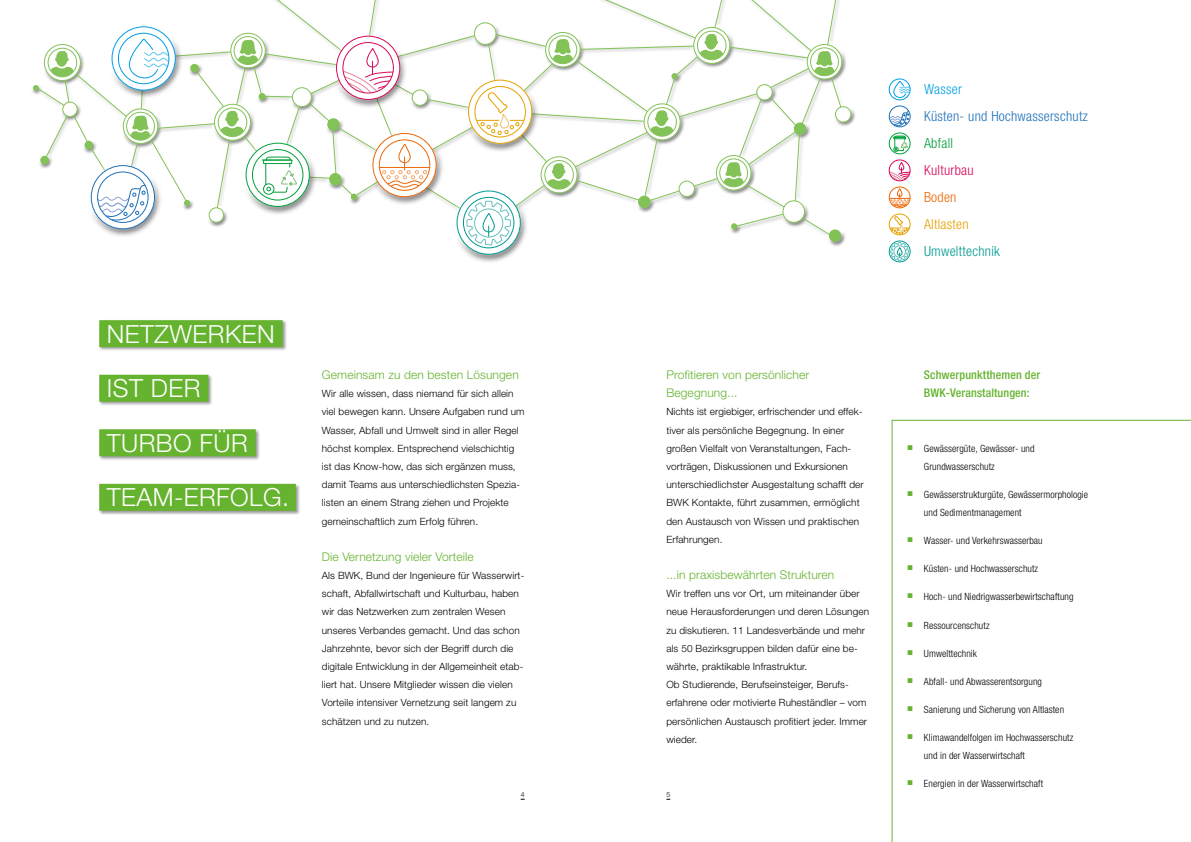
<style>
.page{position:relative;width:1191px;height:842px;background:#fff}
.page>*{position:absolute;margin:0;border:0;box-sizing:border-box;transform-origin:0 0}
.t1{font:300 25px/54.6px "Helvetica Neue LT Std";letter-spacing:.02em;color:#fff}
.t2{font:300 condensed 14px "Helvetica Neue LT Std";letter-spacing:.02em;color:#1d71b8}
.t3{font:300 condensed 14px "Helvetica Neue LT Std";letter-spacing:.02em;color:#009a93}
.t4{font:300 condensed 14px "Helvetica Neue LT Std";letter-spacing:.02em;color:#d6075c}
.t5{font:300 condensed 14px "Helvetica Neue LT Std";letter-spacing:.02em;color:#e5a100}
.t6{font:300 condensed 14px "Helvetica Neue LT Std";letter-spacing:.02em;color:#009fe3}
.t7{font:300 condensed 14px "Helvetica Neue LT Std";letter-spacing:.02em;color:#00a13a}
.t8{font:300 condensed 14px "Helvetica Neue LT Std";letter-spacing:.02em;color:#ec6608}
.t9{font:300 12px/18.2px "Helvetica Neue LT Std";letter-spacing:.01em;color:#65b32e}
.t10{font:500 condensed 12px/18.2px "Helvetica Neue LT Std";letter-spacing:.01em;color:#65b32e}
.t11{font:300 10px/18.2px "Helvetica Neue LT Std";letter-spacing:.01em;color:#000}
.t12{font:300 condensed 10px/18.2px "Helvetica Neue LT Std";letter-spacing:.01em;color:#000}
.t13{font:300 7px "Helvetica Neue LT Std";color:#000}
.s1{color:#65b32e}
</style>
<div class="page">
<div style="left:99px;top:319px;width:202px;height:196px;background:#000;opacity:.4"></div>
<div style="left:99px;top:320px;width:184px;height:27px;background:#65b32e"></div>
<div style="left:99px;top:375px;width:109px;height:27px;background:#65b32e"></div>
<div style="left:99px;top:429px;width:157px;height:27px;background:#65b32e"></div>
<div style="left:99px;top:484px;width:197px;height:27px;background:#65b32e"></div>
<svg style="left:893px;top:81px;width:17px;height:17px"></svg>
<div style="left:889px;top:79px;width:21px;height:21px;border:1px solid #009fe3;border-radius:50%"></div>
<svg style="left:889px;top:111px;width:21px;height:16px"></svg>
<div style="left:889px;top:106px;width:21px;height:21px;border:1px solid #1d71b8;border-radius:50%"></div>
<div style="left:889px;top:133px;width:21px;height:21px;border:1px solid #00a13a;border-radius:50%"></div>
<svg style="left:892px;top:136px;width:16px;height:16px"></svg>
<svg style="left:889px;top:162px;width:21px;height:19px"></svg>
<div style="left:889px;top:160px;width:21px;height:21px;border:1px solid #d6075c;border-radius:50%"></div>
<svg style="left:889px;top:189px;width:21px;height:18px"></svg>
<div style="left:889px;top:187px;width:21px;height:21px;border:1px solid #ec6608;border-radius:50%"></div>
<svg style="left:889px;top:215px;width:21px;height:19px"></svg>
<div style="left:889px;top:214px;width:21px;height:21px;border:1px solid #e5a100;border-radius:50%"></div>
<div style="left:889px;top:241px;width:21px;height:21px;border:1px solid #009a93;border-radius:50%"></div>
<svg style="left:890px;top:242px;width:19px;height:21px"></svg>
<div style="left:893px;top:245px;width:12px;height:13px;border:1px solid #66c1be;border-radius:50%"></div>
<svg style="left:891px;top:420px;width:300px;height:422px"></svg>
<div style="left:835px;top:106px;width:16px;height:16px;border:1px solid #65b32e;border-radius:50%"></div>
<svg style="left:33px;top:0;width:811px;height:262px"></svg>
<div style="left:97px;top:172px;width:51px;height:51px;border:1px solid #1d71b8;border-radius:50%"></div>
<svg style="left:902px;top:452px;width:23px;height:1px"></svg>
<svg style="left:902px;top:498px;width:23px;height:1px"></svg>
<svg style="left:902px;top:544px;width:23px;height:1px"></svg>
<svg style="left:902px;top:572px;width:23px;height:1px"></svg>
<svg style="left:902px;top:600px;width:23px;height:1px"></svg>
<svg style="left:902px;top:628px;width:23px;height:1px"></svg>
<svg style="left:902px;top:657px;width:23px;height:1px"></svg>
<svg style="left:902px;top:685px;width:23px;height:1px"></svg>
<svg style="left:902px;top:713px;width:23px;height:1px"></svg>
<svg style="left:902px;top:741px;width:23px;height:1px"></svg>
<svg style="left:902px;top:787px;width:23px;height:1px"></svg>
<h1 class="t1" style="left:107px;top:306px;width:36px">NETZWERKE</h1>
<h1 class="t1" style="left:257px;top:306px;width:19px">N</h1>
<h1 class="t1" style="left:107px;top:360px;width:78px">IST DER<br>TURBO</h1>
<h1 class="t1" style="left:107px;top:415px;width:184px;text-indent:93px">FÜR<br>TEAM-ERFOLG.</h1>
<p class="t9" style="left:322px;top:365px;width:198px">Gemeinsam zu den besten Lösungen</p>
<p class="t11" style="left:322px;top:384px;width:204px">Wir alle wissen, dass niemand für sich allein viel bewegen kann. Unsere Aufgaben rund um Wasser, Abfall und Umwelt sind in aller Regel höchst komplex. Entsprechend vielschichtig ist das Know-how, das sich ergänzen muss, damit Teams aus unterschiedlichsten Spezia&shy;listen an einem Strang ziehen und Projekte gemeinschaftlich zum Erfolg führen.</p>
<p class="t9" style="left:322px;top:547px;width:153px">Die Vernetzung vieler Vorteile</p>
<p class="t11" style="left:322px;top:566px;width:25px">Als BWK</p>
<p class="t11" style="left:322px;top:566px;width:204px;text-indent:39px">, Bund der Ingenieure für Wasserwirt&shy;schaft, Abfallwirtschaft und Kulturbau, haben wir das Netzwerken zum zentralen Wesen unseres Verbandes gemacht. Und das schon Jahrzehnte, bevor sich der Begriff durch die digitale Entwicklung in der Allgemeinheit etab&shy;liert hat. Unsere Mitglieder wissen die vielen Vorteile intensiver Vernetzung seit langem zu schätzen und zu nutzen.</p>
<p class="t9" style="left:666px;top:365px;width:144px">Profitieren von persönlicher<br>Begegnung...</p>
<p class="t11" style="left:666px;top:402px;width:199px">Nichts ist ergiebiger, erfrischender und effek&shy;tiver als persönliche Begegnung. In einer großen Vielfalt von Veranstaltungen, Fach&shy;vorträgen, Diskussionen und Exkursionen unterschiedlichster Ausgestaltung schafft der BWK</p>
<p class="t11" style="left:666px;top:493px;width:195px;text-align:justify;text-indent:25px">Kontakte, führt zusammen, ermöglicht den Austausch von Wissen und praktischen Erfahrungen.</p>
<p class="t9" style="left:666px;top:565px;width:169px">...in praxisbewährten Strukturen</p>
<p class="t11" style="left:666px;top:584px;width:204px">Wir treffen uns vor Ort, um miteinander über neue Herausforderungen und deren Lösungen zu diskutieren. 11 Landesverbände und mehr als 50 Bezirksgruppen bilden dafür eine be&shy;währte, praktikable Infrastruktur.<br>Ob Studierende, Berufseinsteiger, Berufs&shy;erfahrene oder motivierte Ruheständler – vom persönlichen Austausch profitiert jeder. Immer wieder.</p>
<p class="t13" style="left:521px;top:790px;width:5px">4</p>
<p class="t13" style="left:666px;top:790px;width:5px">5</p>
<h2 class="t6" style="left:924px;top:81px;width:39px">Wasser</h2>
<h2 class="t2" style="left:924px;top:108px;width:165px">Küsten- und Hochwasserschutz</h2>
<h2 class="t7" style="left:924px;top:135px;width:31px">Abfall</h2>
<h2 class="t4" style="left:924px;top:162px;width:51px">Kulturbau</h2>
<h2 class="t8" style="left:924px;top:189px;width:34px">Boden</h2>
<h2 class="t5" style="left:924px;top:216px;width:46px">Altlasten</h2>
<h2 class="t3" style="left:924px;top:243px;width:77px">Umwelttechnik</h2>
<p class="t10" style="left:924px;top:365px;width:118px">Schwerpunktthemen der<br>BWK-Veranstaltungen:</p>
<p class="t12" style="left:924px;top:439px;width:112px;text-indent:-17px"><span class="s1">○</span> Gewässergüte, Gewässer- und<br>Grundwasserschutz</p>
<p class="t12" style="left:924px;top:485px;width:166px;text-indent:-17px"><span class="s1">○</span> Gewässerstrukturgüte, Gewässermorphologie und Sedimentmanagement</p>
<p class="t12" style="left:907px;top:532px;width:137px"><span class="s1">○</span> Wasser- und Verkehrswasserbau</p>
<p class="t12" style="left:907px;top:560px;width:133px"><span class="s1">○</span> Küsten- und Hochwasserschutz</p>
<p class="t12" style="left:907px;top:588px;width:168px"><span class="s1">○</span> Hoch- und Niedrigwasserbewirtschaftung</p>
<p class="t12" style="left:907px;top:616px;width:84px"><span class="s1">○</span> Ressourcenschutz</p>
<p class="t12" style="left:907px;top:644px;width:72px"><span class="s1">○</span> Umwelttechnik</p>
<p class="t12" style="left:907px;top:672px;width:137px"><span class="s1">○</span> Abfall- und Abwasserentsorgung</p>
<p class="t12" style="left:907px;top:700px;width:159px"><span class="s1">○</span> Sanierung und Sicherung von Altlasten</p>
<p class="t12" style="left:924px;top:728px;width:151px;text-indent:-17px"><span class="s1">○</span> Klimawandelfolgen im Hochwasserschutz und in der Wasserwirtschaft</p>
<p class="t12" style="left:907px;top:774px;width:138px"><span class="s1">○</span> Energien in der Wasserwirtschaft</p>
</div>
